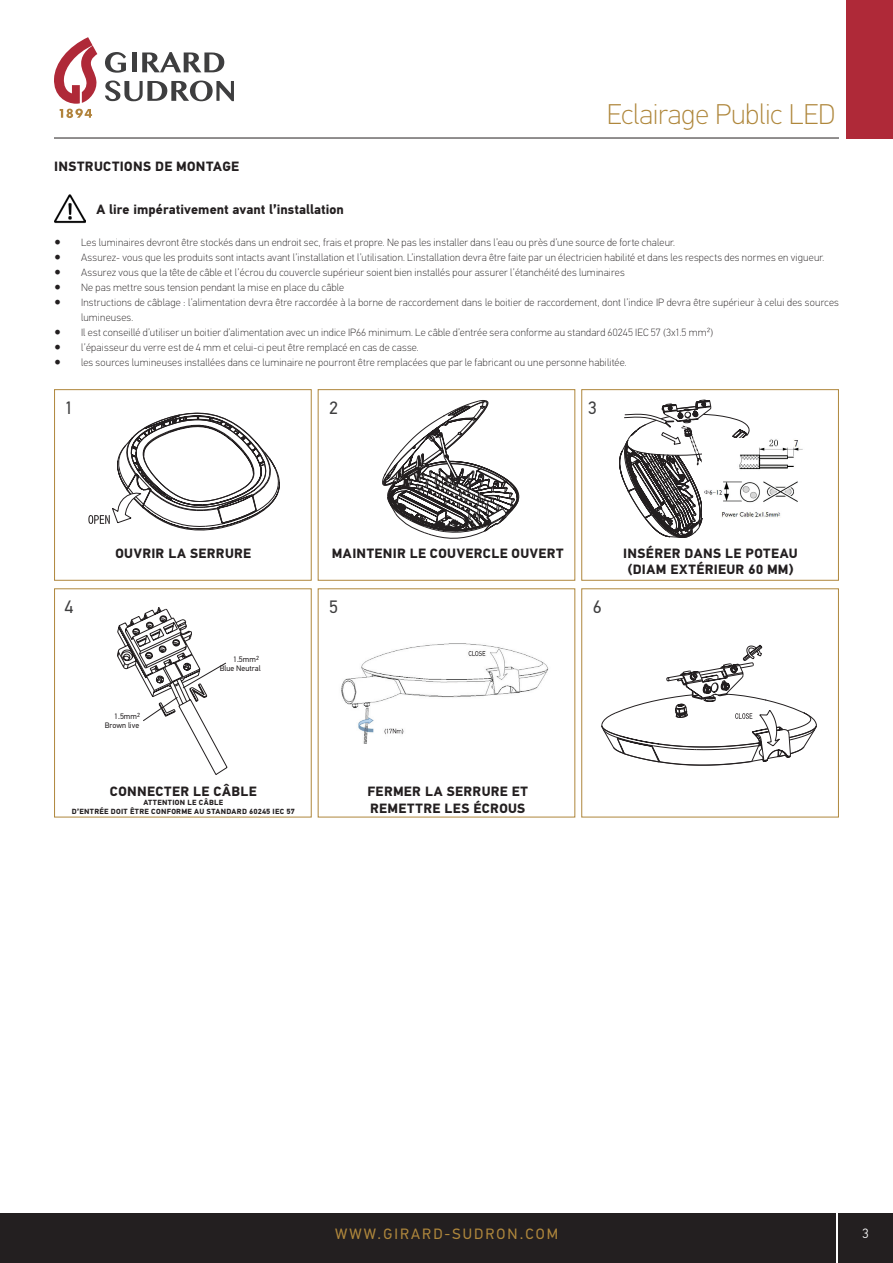
<style>
.page{position:relative;width:893px;height:1263px;background:#fff}
.page>*{position:absolute;margin:0;border:0;box-sizing:border-box;transform-origin:0 0}
.t1{font:100 28.5px "PF Din Text Pro";letter-spacing:-.005em;color:#af873c}
.t2{font:18px "PF Din Text Pro";color:#3e3e3f}
.t3{font:15px "PF Din Text Pro";letter-spacing:.14em;color:#af873c}
.t4{font:700 13.5px/16.2px "PF Din Text Pro";letter-spacing:.025em;color:#231f20}
.t5{font:700 13.5px "PF Din Text Pro";letter-spacing:.005em;color:#231f20}
.t6{font:300 13.5px "PF Din Text Pro";color:#fff}
.t7{font:100 10.5px/15px "PF Din Text Pro";letter-spacing:.02em;color:#231f20}
.t8{font:7.95px/9.3px "PF Din Text Pro";color:#231f20;text-align:right}
.t9{font:700 7.5px/9px "PF Din Text Pro";letter-spacing:.04em;color:#231f20;text-align:center}
.t10{font:6px "PF Din Text Pro";color:#231f20}
.s1{font-family:"Minion Pro";font-weight:400;font-size:18px}
</style>
<div class="page">
<div style="left:0;top:1213px;width:836px;height:50px;background:#231f20"></div>
<div style="left:838px;top:1213px;width:55px;height:50px;background:#231f20"></div>
<div style="left:846px;top:0;width:47px;height:138px;background:#af2938"></div>
<hr style="left:54px;top:138px;width:785px;height:1px;background:#231f20">
<svg style="left:54px;top:37px;width:44px;height:81px"></svg>
<svg style="left:105px;top:81px;width:129px;height:20px"></svg>
<svg style="left:105px;top:52px;width:21px;height:21px"></svg>
<div style="left:132px;top:53px;width:5px;height:19px;background:#3e3e3f"></div>
<svg style="left:142px;top:52px;width:82px;height:20px"></svg>
<img style="left:54px;top:194px;width:32px;height:30px">
<div style="left:582px;top:389px;width:257px;height:191px;border:1px solid #af873c"></div>
<div style="left:54px;top:389px;width:257px;height:191px;border:1px solid #af873c"></div>
<img style="left:341px;top:643px;width:208px;height:100px">
<svg style="left:382px;top:400px;width:137px;height:138px"></svg>
<svg style="left:619px;top:400px;width:130px;height:138px"></svg>
<img style="left:702px;top:439px;width:101px;height:79px">
<svg style="left:88px;top:413px;width:191px;height:117px"></svg>
<svg style="left:117px;top:607px;width:110px;height:168px"></svg>
<svg style="left:602px;top:645px;width:214px;height:120px"></svg>
<p class="t4" style="left:54px;top:158px;width:186px">INSTRUCTIONS DE MONTAGE</p>
<p class="t5" style="left:97px;top:201px;width:249px">A lire impérativement avant l’installation</p>
<h1 class="t1" style="left:607px;top:98px;width:230px">Eclairage Public LED</h1>
<p class="t7" style="left:54px;top:235px;width:623px"><span class="s1">•</span> Les luminaires devront être stockés dans un endroit sec, frais et propre. Ne pas les installer dans l’eau ou près d’une source de forte chaleur.</p>
<p class="t7" style="left:54px;top:250px;width:772px"><span class="s1">•</span> Assurez- vous que les produits sont intacts avant l’installation et l’utilisation. L’installation devra être faite par un électricien habilité et dans les respects des normes en vigueur.</p>
<p class="t7" style="left:54px;top:265px;width:572px"><span class="s1">•</span> Assurez vous que la tête de câble et l’écrou du couvercle supérieur soient bien installés pour assurer l’étanchéité des luminaires</p>
<p class="t7" style="left:54px;top:280px;width:292px"><span class="s1">•</span> Ne pas mettre sous tension pendant la mise en place du câble</p>
<p class="t7" style="left:81px;top:295px;width:759px;text-indent:-27px"><span class="s1">•</span> Instructions de câblage : l’alimentation devra être raccordée à la borne de raccordement dans le boitier de raccordement, dont l’indice IP devra être supérieur à celui des sources lumineuses.</p>
<p class="t7" style="left:54px;top:325px;width:661px"><span class="s1">•</span> Il est conseillé d’utiliser un boitier d’alimentation avec un indice IP66 minimum. Le câble d’entrée sera conforme au standard 60245 IEC 57 (3x1.5 mm²)</p>
<p class="t7" style="left:54px;top:340px;width:366px"><span class="s1">•</span> l’épaisseur du verre est de 4 mm et celui-ci peut être remplacé en cas de casse.</p>
<p class="t7" style="left:54px;top:355px;width:574px"><span class="s1">•</span> les sources lumineuses installées dans ce luminaire ne pourront être remplacées que par le fabricant ou une personne habilitée.</p>
<h2 class="t2" style="left:65px;top:398px;width:10px">1</h2>
<h2 class="t2" style="left:329px;top:398px;width:10px">2</h2>
<h2 class="t2" style="left:588px;top:398px;width:10px">3</h2>
<p class="t4" style="left:115px;top:546px;width:137px">OUVRIR LA SERRURE</p>
<p class="t4" style="left:332px;top:546px;width:233px">MAINTENIR LE COUVERCLE OUVERT</p>
<h2 class="t2" style="left:65px;top:597px;width:10px">4</h2>
<h2 class="t2" style="left:329px;top:597px;width:10px">5</h2>
<p class="t8" style="left:105px;top:712px;width:36px">1.5mm<br>Brown live</p>
<p class="t10" style="left:137px;top:711px;width:4px">2</p>
<p class="t10" style="left:256px;top:654px;width:4px">2</p>
<p class="t8" style="left:220px;top:655px;width:42px;text-align:left;text-indent:13px">1.5mm<br>Blue Neutral</p>
<p class="t4" style="left:110px;top:784px;width:148px">CONNECTER LE CÂBLE</p>
<p class="t9" style="left:72px;top:798px;width:224px">ATTENTION LE CÂBLE<br>D’ENTRÉE DOIT ÊTRE CONFORME AU STANDARD 60245 IEC 57</p>
<p class="t4" style="left:367px;top:784px;width:162px">FERMER LA SERRURE ET<br>REMETTRE LES ÉCROUS</p>
<h2 class="t2" style="left:593px;top:597px;width:10px">6</h2>
<p class="t4" style="left:623px;top:546px;width:176px;text-align:center">INSÉRER DANS LE POTEAU (DIAM EXTÉRIEUR 60 MM)</p>
<h3 class="t3" style="left:292px;top:1224px;width:224px">WWW.GIRARD-SUDRON.COM</h3>
<h3 class="t3" style="left:335px;top:1224px;width:224px">WWW.GIRARD-SUDRON.COM</h3>
<p class="t6" style="left:862px;top:1226px;width:8px">3</p>
</div>
